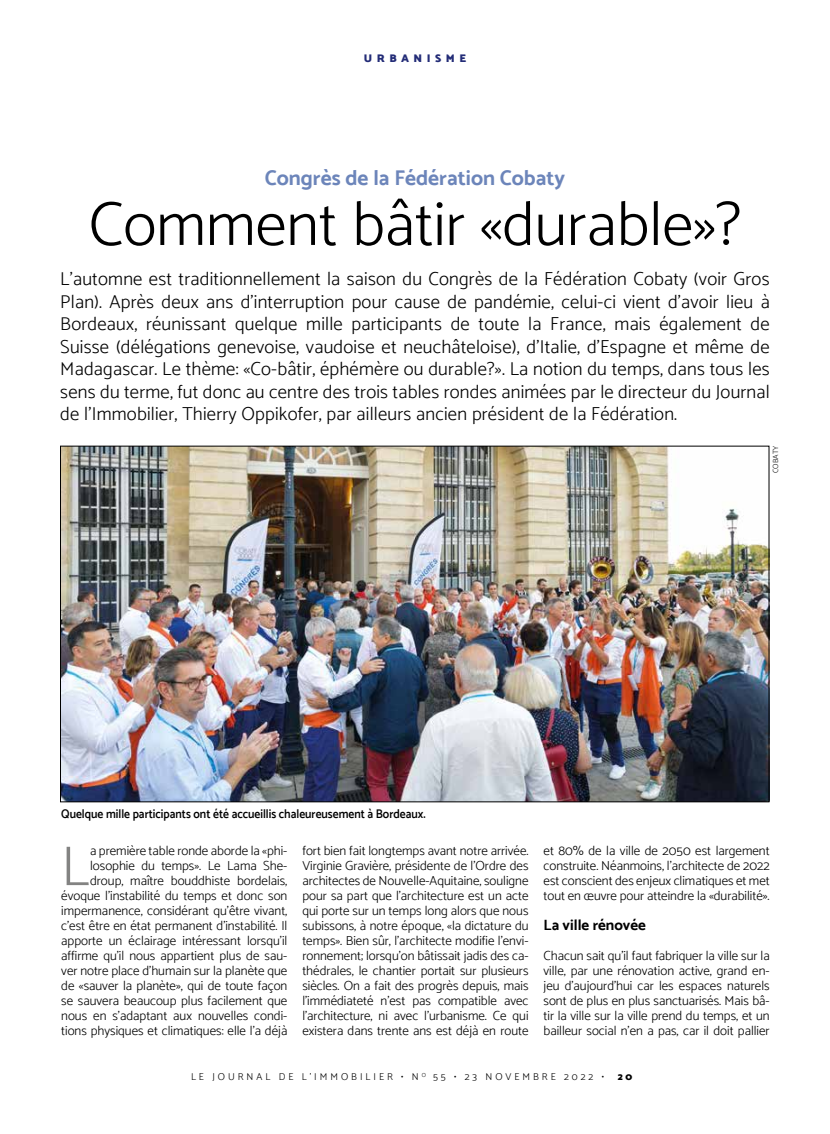
<style>
.page{position:relative;width:830px;height:1134px;background:#fff}
.page>*{position:absolute;margin:0;border:0;box-sizing:border-box;transform-origin:0 0}
.t1{font:300 62.5px "Catamaran";color:#000}
.t2{font:300 56.38px "Catamaran";color:#838382}
.t3{font:700 21.25px "Catamaran";color:#6c85ba}
.t4{font:300 18.75px/22.5px "Catamaran";letter-spacing:.01em;color:#000;text-align:justify}
.t5{font:700 15px "Catamaran";color:#000}
.t6{font:300 13.12px/15px "Catamaran";color:#000;text-align:justify}
.t7{font:600 12.5px "Catamaran";color:#000;scale:.92 1}
.t8{font:900 11.25px "Catamaran";letter-spacing:.4em;color:#232c77}
.t9{font:300 10px "Catamaran";letter-spacing:.3em;color:#000}
.t10{font:900 10px "Catamaran";color:#000}
.t11{font:300 7.5px "Catamaran";letter-spacing:.01em;color:#000}
</style>
<div class="page">
<img style="left:62px;top:448px;width:704px;height:352px">
<p class="t8" style="left:363px;top:51px;width:104px">URBANISME</p>
<h3 class="t3" style="left:264px;top:165px;width:302px">Congrès de la Fédération Cobaty</h3>
<h1 class="t1" style="left:89px;top:187px;width:653px">Comment bâtir «durable»?</h1>
<p class="t4" style="left:60px;top:267px;width:710px">L’automne est traditionnellement la saison du Congrès de la Fédération Cobaty (voir Gros Plan). Après deux ans d’interruption pour cause de pandémie, celui-ci vient d’avoir lieu à Bordeaux, réunissant quelque mille participants de toute la France, mais également de Suisse (délégations genevoise, vaudoise et neuchâteloise), d’Italie, d’Espagne et même de Madagascar. Le thème: «Co-bâtir, éphémère ou durable?». La notion du temps, dans tous les sens du terme, fut donc au centre des trois tables rondes animées par le directeur du Journal de l’Immobilier, Thierry Oppikofer, par ailleurs ancien président de la Fédération.</p>
<p class="t7" style="left:61px;top:806px;width:397px">Quelque mille participants ont été accueillis chaleureusement à Bordeaux.</p>
<p class="t11" style="left:770px;top:473px;width:29px;rotate:-90deg">COBATY</p>
<p class="t6" style="left:61px;top:843px;width:227px;text-align:right">a première table ronde aborde la «phi&shy;losophie du temps». Le Lama She&shy;droup, maître bouddhiste bordelais, évoque l’instabilité du temps et donc son impermanence, considérant qu’être vivant, c’est être en état permanent d’instabilité. Il apporte un éclairage intéressant lorsqu’il affirme qu’il nous appartient plus de sau&shy;ver notre place d’humain sur la planète que de «sauver la planète», qui de toute façon se sauvera beaucoup plus facilement que nous en s’adaptant aux nouvelles condi&shy;tions physiques et climatiques: elle l’a déjà</p>
<p class="t6" style="left:302px;top:843px;width:227px">fort bien fait longtemps avant notre arrivée.<br>Virginie Gravière, présidente de l’Ordre des architectes de Nouvelle-Aquitaine, souligne pour sa part que l’architecture est un acte qui porte sur un temps long alors que nous subissons, à notre époque, «la dictature du temps». Bien sûr, l’architecte modifie l’envi&shy;ronnement; lorsqu’on bâtissait jadis des ca&shy;thédrales, le chantier portait sur plusieurs siècles. On a fait des progrès depuis, mais l’immédiateté n’est pas compatible avec l’architecture, ni avec l’urbanisme. Ce qui existera dans trente ans est déjà en route</p>
<p class="t6" style="left:543px;top:843px;width:227px">et 80% de la ville de 2050 est largement construite. Néanmoins, l’architecte de 2022 est conscient des enjeux climatiques et met tout en œuvre pour atteindre la «durabilité».</p>
<h2 class="t2" style="left:61px;top:833px;width:30px">L</h2>
<p class="t5" style="left:543px;top:916px;width:104px">La ville rénovée</p>
<p class="t6" style="left:543px;top:948px;width:227px">Chacun sait qu’il faut fabriquer la ville sur la ville, par une rénovation active, grand en&shy;jeu d’aujourd’hui car les espaces naturels sont de plus en plus sanctuarisés. Mais bâ&shy;tir la ville sur la ville prend du temps, et un bailleur social n’en a pas, car il doit pallier</p>
<p class="t9" style="left:191px;top:1071px;width:414px">LE JOURNAL DE L’IMMOBILIER • N <sup>O</sup> 55 • 23 NOVEMBRE 2022 •</p>
<p class="t10" style="left:617px;top:1071px;width:16px">2 0</p>
</div>
